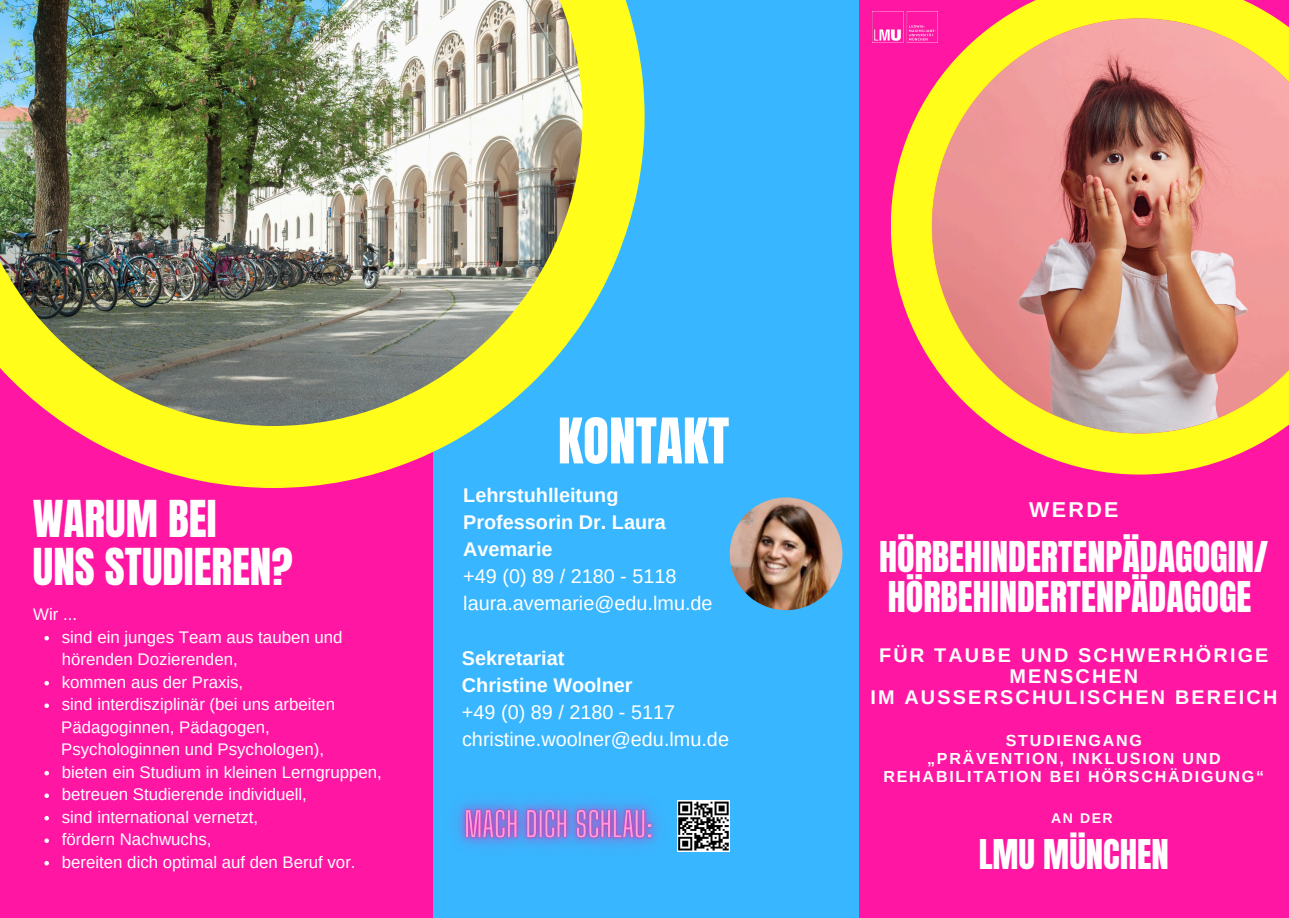
<style>
.page{position:relative;width:1289px;height:918px;background:#fff}
.page>*{position:absolute;margin:0;border:0;box-sizing:border-box;transform-origin:0 0}
.t1{font:53.4px "Anton";color:#fff}
.t2{font:43.2px/48.2px "Anton";color:#fff}
.t3{font:36.15px/39.3px "Anton";color:#fff}
.t4{font:34.95px "Anton";color:#fff}
.t5{font:700 21.45px "Arimo";letter-spacing:.11em;color:#fff}
.t6{font:700 19.8px/27px "Arimo";color:#fff}
.t7{font:19.8px/27px "Arimo";color:#fff}
.t8{font:700 19.8px/21.3px "Arimo";letter-spacing:.11em;color:#fff;text-align:center}
.t9{font:16.8px/22.5px "Arimo";color:#fff}
.t10{font:700 16.05px/17.9px "Arimo";letter-spacing:.11em;color:#fff;text-align:center}
.t11{font:700 13.95px "Arimo";color:#fff}
.s1{font-weight:400}
.s2{font-weight:700}
</style>
<div class="page">
<div style="left:0;top:0;width:1288px;height:918px;background:#ff16a2"></div>
<img style="left:872px;top:12px;width:18px;height:30px">
<svg style="left:890px;top:0;width:398px;height:475px;background:#e29677"></svg>
<div style="left:433px;top:0;width:425px;height:918px;background:#38b6ff"></div>
<svg style="left:66px;top:0;width:578px;height:488px;fill:#fffd19"></svg>
<img style="left:0;top:0;width:582px;height:425px">
<img style="left:729px;top:497px;width:113px;height:113px;border-radius:50%">
<img style="left:457px;top:802px;width:200px;height:44px">
<img style="left:677px;top:800px;width:52px;height:52px">
<svg style="left:44px;top:636px;width:5px;height:4px"></svg>
<svg style="left:44px;top:681px;width:5px;height:4px"></svg>
<svg style="left:44px;top:703px;width:5px;height:5px"></svg>
<svg style="left:44px;top:771px;width:5px;height:4px"></svg>
<svg style="left:44px;top:793px;width:5px;height:5px"></svg>
<svg style="left:44px;top:816px;width:5px;height:4px"></svg>
<svg style="left:44px;top:838px;width:5px;height:5px"></svg>
<svg style="left:44px;top:861px;width:5px;height:4px"></svg>
<p class="t2" style="left:33px;top:495px;width:261px">WARUM BEI<br>UNS STUDIEREN?</p>
<p class="t9" style="left:33px;top:603px;width:45px">Wir ...</p>
<p class="t9" style="left:62px;top:626px;width:282px">sind ein junges Team aus tauben und hörenden Dozierenden,</p>
<p class="t9" style="left:62px;top:671px;width:183px">kommen aus der Praxis,</p>
<p class="t9" style="left:62px;top:693px;width:275px">sind interdisziplinär (bei uns arbeiten</p>
<p class="t9" style="left:61px;top:716px;width:210px">Pädagoginnen, Pädagogen,</p>
<p class="t9" style="left:61px;top:738px;width:264px">Psychologinnen und Psychologen),</p>
<h4 class="t9" style="left:62px;top:761px;width:321px">bieten ein Studium in kleinen Lerngruppen,</h4>
<h3 class="t9" style="left:62px;top:783px;width:247px">betreuen Studierende individuell,</h3>
<h6 class="t9" style="left:62px;top:806px;width:198px">sind international vernetzt,</h6>
<p class="t9" style="left:62px;top:828px;width:151px">fördern Nachwuchs,</p>
<h3 class="t9" style="left:62px;top:851px;width:295px">bereiten dich optimal auf den Beruf vor.</h3>
<p class="t1" style="left:557px;top:403px;width:173px">KONTAKT</p>
<p class="t6" style="left:463px;top:482px;width:251px">Lehrstuhlleitung<br>Professorin Dr. Laura<br>Avemarie<br><span class="s1">+49 (0) 89 / 2180 - 5118 laura.avemarie@edu.lmu.de</span></p>
<p class="t7" style="left:462px;top:645px;width:268px"><span class="s2">Sekretariat<br>Christine Woolner<br></span>+49 (0) 89 / 2180 - 5117 christine.woolner@edu.lmu.de</p>
<p class="t5" style="left:1028px;top:497px;width:91px">WERDE</p>
<h2 class="t3" style="left:879px;top:538px;width:391px">HÖRBEHINDERTENPÄDAGOGIN/<br>HÖRBEHINDERTENPÄDAGOGE</h2>
<p class="t8" style="left:870px;top:644px;width:408px">FÜR TAUBE UND SCHWERHÖRIGE<br>MENSCHEN<br>IM AUSSERSCHULISCHEN BEREICH</p>
<p class="t10" style="left:883px;top:732px;width:382px">STUDIENGANG<br>„PRÄVENTION, INKLUSION UND<br>REHABILITATION BEI HÖRSCHÄDIGUNG“</p>
<p class="t11" style="left:1051px;top:810px;width:63px">AN DER</p>
<p class="t4" style="left:978px;top:830px;width:192px">LMU MÜNCHEN</p>
</div>
